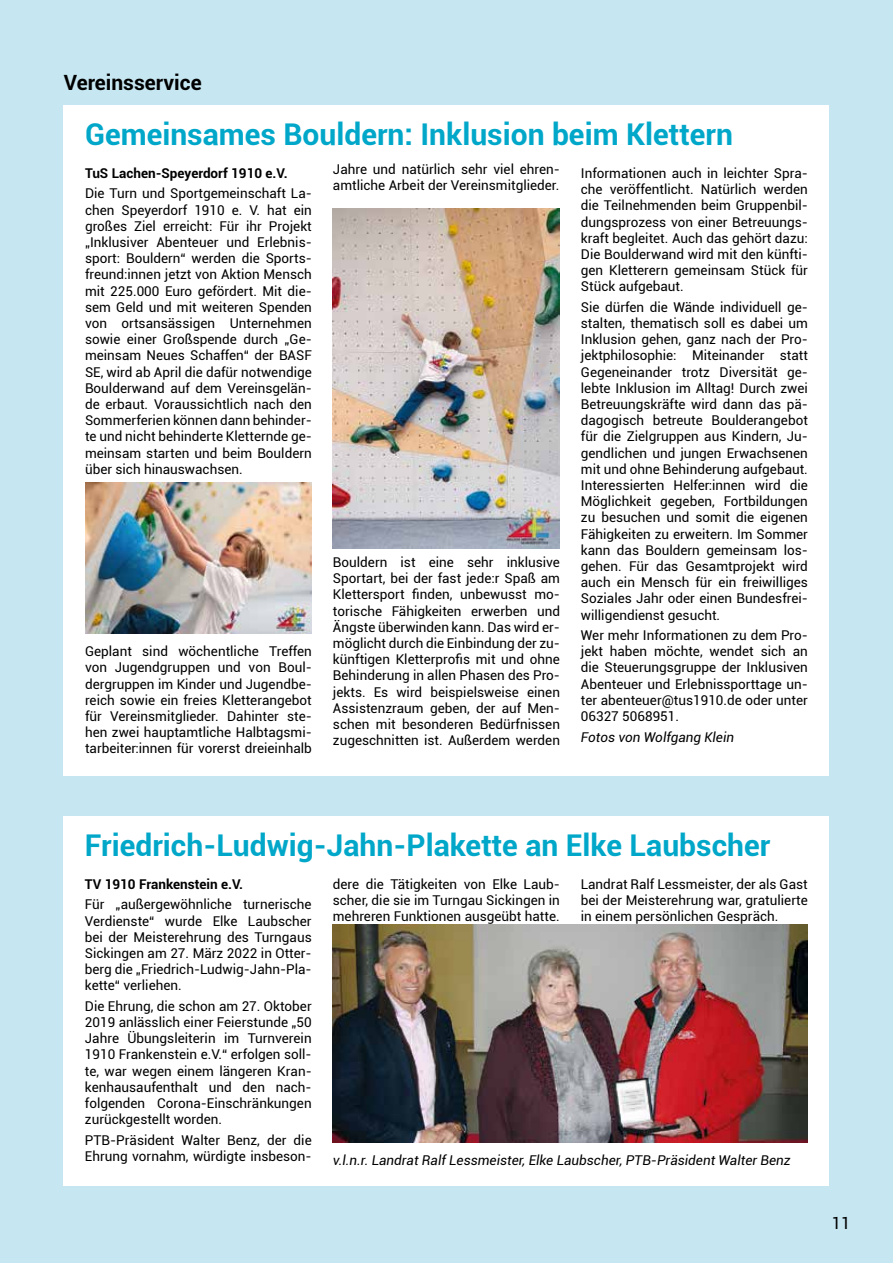
<style>
.page{position:relative;width:893px;height:1263px;background:#c6e6f1}
.page>*{position:absolute;margin:0;border:0;box-sizing:border-box;transform-origin:0 0}
.t1{font:700 30px "Roboto";color:#00a7c9}
.t2{font:700 21px "Roboto";color:#000}
.t3{font:16.5px "Roboto";color:#000}
.t4{font:13.5px/16.2px "Roboto";color:#000;text-align:justify}
.t5{font:italic 13.5px "Roboto";color:#000}
.t6{font:700 13.5px "Roboto";color:#000}
</style>
<div class="page">
<div style="left:64px;top:105px;width:765px;height:671px;background:#fff"></div>
<div style="left:64px;top:816px;width:765px;height:370px;background:#fff"></div>
<img style="left:85px;top:482px;width:227px;height:152px">
<img style="left:333px;top:208px;width:227px;height:340px">
<img style="left:333px;top:925px;width:475px;height:217px">
<h2 class="t2" style="left:64px;top:68px;width:139px">Vereinsservice</h2>
<h1 class="t1" style="left:85px;top:114px;width:649px">Gemeinsames Bouldern: Inklusion beim Klettern</h1>
<p class="t6" style="left:85px;top:164px;width:204px">TuS Lachen-Speyerdorf 1910 e.V.</p>
<p class="t4" style="left:85px;top:185px;width:228px">Die Turn und Sportgemeinschaft La&shy;chen Speyerdorf 1910 e. V. hat ein großes Ziel erreicht: Für ihr Projekt „Inklusiver Abenteuer und Erlebnis&shy;sport: Bouldern“ werden die Sports&shy;freund:innen jetzt von Aktion Mensch mit 225.000 Euro gefördert. Mit die&shy;sem Geld und mit weiteren Spenden von ortsansässigen Unternehmen sowie einer Großspende durch „Ge&shy;meinsam Neues Schaffen“ der BASF SE, wird ab April die dafür notwendige Boulderwand auf dem Vereinsgelän&shy;de erbaut. Voraussichtlich nach den Sommerferien können dann behinder&shy;te und nicht behinderte Kletternde ge&shy;meinsam starten und beim Bouldern über sich hinauswachsen.</p>
<p class="t4" style="left:85px;top:643px;width:228px">Geplant sind wöchentliche Treffen von Jugendgruppen und von Boul&shy;dergruppen im Kinder und Jugendbe&shy;reich sowie ein freies Kletterangebot für Vereinsmitglieder. Dahinter ste&shy;hen zwei hauptamtliche Halbtagsmi&shy;tarbeiter:innen für vorerst dreieinhalb</p>
<p class="t4" style="left:333px;top:160px;width:229px">Jahre und natürlich sehr viel ehren&shy;amtliche Arbeit der Vereinsmitglieder.</p>
<p class="t4" style="left:333px;top:554px;width:229px">Bouldern ist eine sehr inklusive Sportart, bei der fast jede:r Spaß am Klettersport finden, unbewusst mo&shy;torische Fähigkeiten erwerben und Ängste überwinden kann. Das wird er&shy;möglicht durch die Einbindung der zu&shy;künftigen Kletterprofis mit und ohne Behinderung in allen Phasen des Pro&shy;jekts. Es wird beispielsweise einen Assistenzraum geben, der auf Men&shy;schen mit besonderen Bedürfnissen zugeschnitten ist. Außerdem werden</p>
<p class="t4" style="left:581px;top:164px;width:229px">Informationen auch in leichter Spra&shy;che veröffentlicht. Natürlich werden die Teilnehmenden beim Gruppenbil&shy;dungsprozess von einer Betreuungs&shy;kraft begleitet. Auch das gehört dazu:<br>Die Boulderwand wird mit den künfti&shy;gen Kletterern gemeinsam Stück für Stück aufgebaut.</p>
<p class="t4" style="left:581px;top:298px;width:229px">Sie dürfen die Wände individuell ge&shy;stalten, thematisch soll es dabei um Inklusion gehen, ganz nach der Pro&shy;jektphilosophie: Miteinander statt Gegeneinander trotz Diversität ge&shy;lebte Inklusion im Alltag! Durch zwei Betreuungskräfte wird dann das pä&shy;dagogisch betreute Boulderangebot für die Zielgruppen aus Kindern, Ju&shy;gendlichen und jungen Erwachsenen mit und ohne Behinderung aufgebaut.<br>Interessierten Helfer:innen wird die Möglichkeit gegeben, Fortbildungen zu besuchen und somit die eigenen Fähigkeiten zu erweitern. Im Sommer kann das Bouldern gemeinsam los&shy;gehen. Für das Gesamtprojekt wird auch ein Mensch für ein freiwilliges Soziales Jahr oder einen Bundesfrei&shy;willigendienst gesucht.</p>
<p class="t4" style="left:581px;top:627px;width:229px">Wer mehr Informationen zu dem Pro&shy;jekt haben möchte, wendet sich an die Steuerungsgruppe der Inklusiven Abenteuer und Erlebnissporttage un&shy;ter abenteuer@tus1910.de oder unter 06327 5068951.</p>
<p class="t5" style="left:581px;top:727px;width:155px">Fotos von Wolfgang Klein</p>
<h1 class="t1" style="left:85px;top:824px;width:687px">Friedrich-Ludwig-Jahn-Plakette an Elke Laubscher</h1>
<p class="t6" style="left:85px;top:874px;width:160px">TV 1910 Frankenstein e.V.</p>
<p class="t4" style="left:85px;top:896px;width:228px">Für „außergewöhnliche turnerische Verdienste“ wurde Elke Laubscher bei der Meisterehrung des Turngaus Sickingen am 27. März 2022 in Otter&shy;berg die „Friedrich-Ludwig-Jahn-Pla&shy;kette“ verliehen.</p>
<p class="t4" style="left:85px;top:997px;width:228px">Die Ehrung, die schon am 27. Oktober 2019 anlässlich einer Feierstunde „50<br>Jahre Übungsleiterin im Turnverein 1910 Frankenstein e.V.“ erfolgen soll&shy;te, war wegen einem längeren Kran&shy;kenhausaufenthalt und den nach&shy;folgenden Corona-Einschränkungen zurückgestellt worden.</p>
<p class="t4" style="left:85px;top:1131px;width:228px">PTB-Präsident Walter Benz, der die<br>Ehrung vornahm, würdigte insbeson-</p>
<p class="t4" style="left:333px;top:875px;width:229px">dere die Tätigkeiten von Elke Laub&shy;scher, die sie im Turngau Sickingen in mehreren Funktionen ausgeübt hatte.</p>
<p class="t4" style="left:581px;top:875px;width:229px">Landrat Ralf Lessmeister, der als Gast bei der Meisterehrung war, gratulierte in einem persönlichen Gespräch.</p>
<p class="t5" style="left:333px;top:1151px;width:459px">v.l.n.r. Landrat Ralf Lessmeister, Elke Laubscher, PTB-Präsident Walter Benz</p>
<p class="t3" style="left:832px;top:1212px;width:20px">11</p>
</div>
